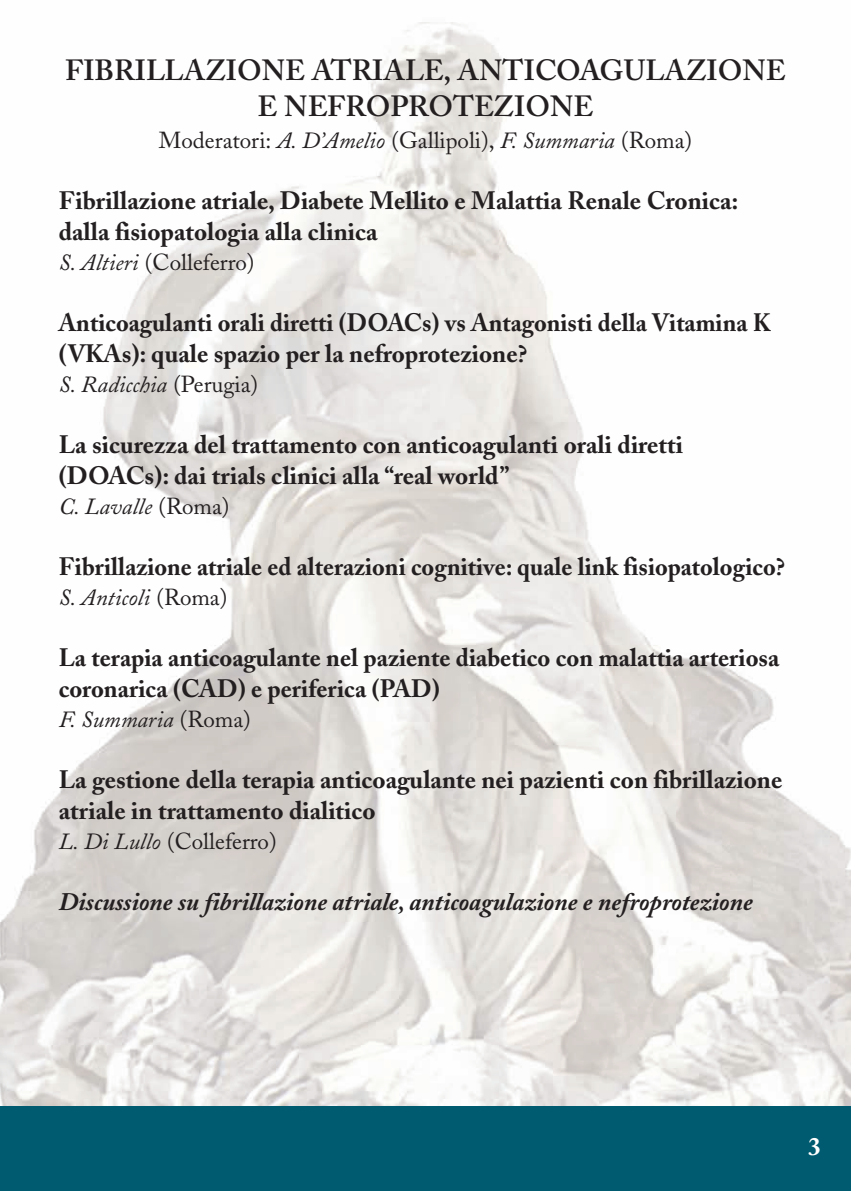
<style>
.page{position:relative;width:851px;height:1191px;background:#fff}
.page>*{position:absolute;margin:0;border:0;box-sizing:border-box;transform-origin:0 0}
.t1{font:600 29px/36.2px "Adobe Caslon";color:#231f20;text-align:center}
.t2{font:700 25px/31.2px "Adobe Caslon";color:#231f20}
.t3{font:italic 700 25px "Adobe Caslon";color:#231f20}
.t4{font:700 25px "Adobe Caslon";color:#fff}
.t5{font:23px "Adobe Caslon";color:#231f20}
.t6{font:italic 23px "Adobe Caslon";color:#231f20}
.s1{font-style:italic}
.s2{font-style:normal}
</style>
<div class="page">
<img style="left:0;top:22px;width:850px;height:1084px">
<div style="left:0;top:1106px;width:850px;height:85px;background:#005b70"></div>
<p class="t1" style="left:65px;top:56px;width:722px">FIBRILLAZIONE ATRIALE, ANTICOAGULAZIONE<br>E NEFROPROTEZIONE</p>
<p class="t5" style="left:159px;top:132px;width:534px">Moderatori: <span class="s1">A. D’Amelio</span> (Gallipoli), <span class="s1">F. Summaria</span> (Roma)</p>
<p class="t2" style="left:59px;top:188px;width:681px">Fibrillazione atriale, Diabete Mellito e Malattia Renale Cronica: dalla fisiopatologia alla clinica</p>
<p class="t5" style="left:59px;top:254px;width:197px"><span class="s1">S. Altieri</span> (Colleferro)</p>
<p class="t2" style="left:59px;top:310px;width:713px">Anticoagulanti orali diretti (DOACs) vs Antagonisti della Vitamina K (VKAs): quale spazio per la nefroprotezione?</p>
<p class="t6" style="left:59px;top:376px;width:201px">S. Radicchia <span class="s2">(Perugia)</span></p>
<p class="t2" style="left:59px;top:432px;width:625px">La sicurezza del trattamento con anticoagulanti orali diretti (DOACs): dai trials clinici alla “real world”</p>
<p class="t6" style="left:59px;top:498px;width:172px">C. Lavalle <span class="s2">(Roma)</span></p>
<p class="t2" style="left:59px;top:554px;width:727px">Fibrillazione atriale ed alterazioni cognitive: quale link fisiopatologico?</p>
<p class="t6" style="left:59px;top:589px;width:170px">S. Anticoli <span class="s2">(Roma)</span></p>
<p class="t2" style="left:59px;top:644px;width:721px">La terapia anticoagulante nel paziente diabetico con malattia arteriosa coronarica (CAD) e periferica (PAD)</p>
<p class="t6" style="left:59px;top:711px;width:193px">F. Summaria <span class="s2">(Roma)</span></p>
<p class="t2" style="left:59px;top:766px;width:725px">La gestione della terapia anticoagulante nei pazienti con fibrillazione atriale in trattamento dialitico</p>
<p class="t5" style="left:59px;top:832px;width:219px"><span class="s1">L. Di Lullo</span> (Colleferro)</p>
<p class="t3" style="left:59px;top:893px;width:695px">Discussione su fibrillazione atriale, anticoagulazione e nefroprotezione</p>
<p class="t4" style="left:808px;top:1136px;width:14px">3</p>
</div>
